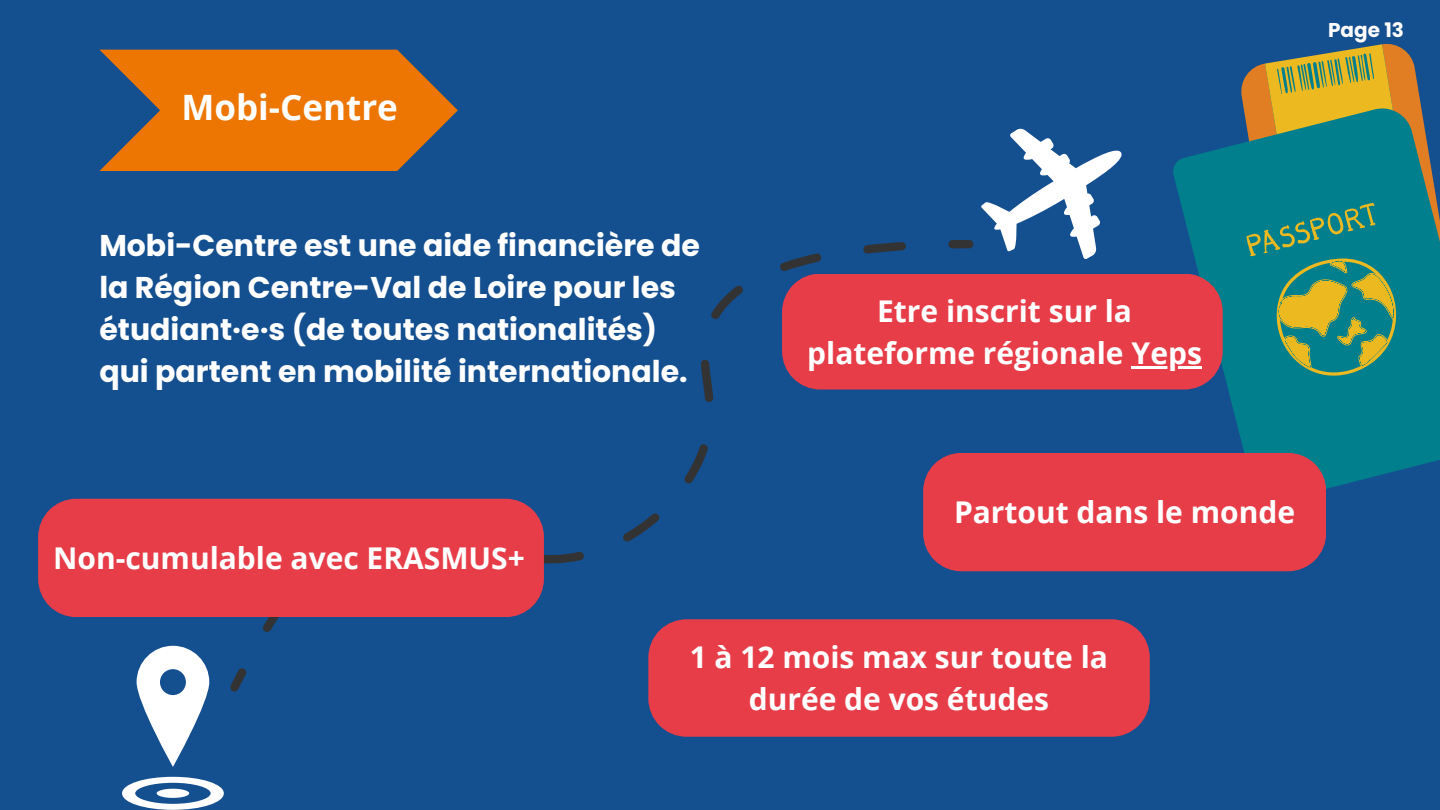
<style>
.page{position:relative;width:1440px;height:810px;background:#144f8f}
.page>*{position:absolute;margin:0;border:0;box-sizing:border-box;transform-origin:0 0}
.t1{font:700 35px "Open Sans";color:#fff}
.t2{font:700 30px/42px "Poppins";color:#fff}
.t3{font:700 30px/42px "Open Sans";color:#fff;text-align:center}
.t4{font:700 20px "Poppins";color:#fffcfc}
</style>
<div class="page">
<svg style="left:122px;top:777px;width:102px;height:33px"></svg>
<svg style="left:137px;top:646px;width:72px;height:121px"></svg>
<svg style="left:230px;top:668px;width:16px;height:24px"></svg>
<svg style="left:263px;top:242px;width:643px;height:390px"></svg>
<svg style="left:948px;top:128px;width:174px;height:131px"></svg>
<svg style="left:1173px;top:144px;width:267px;height:345px;fill:#017f8d"></svg>
<svg style="left:1238px;top:43px;width:202px;height:245px"></svg>
<svg style="left:1239px;top:44px;width:164px;height:335px;background:#468b6d"></svg>
<svg style="left:99px;top:50px;width:359px;height:121px"></svg>
<div style="left:648px;top:619px;width:502px;height:118px;background:#e73d48"></div>
<div style="left:782px;top:274px;width:441px;height:116px;background:#e73d48"></div>
<div style="left:923px;top:453px;width:403px;height:118px;background:#e73d48"></div>
<hr style="left:1132px;top:366px;width:70px;height:3px;background:#fff">
<div style="left:38px;top:499px;width:506px;height:118px;background:#e73d48"></div>
<p class="t1" style="left:181px;top:83px;width:218px">Mobi-Centre</p>
<p class="t2" style="left:99px;top:225px;width:602px">Mobi-Centre est une aide financière de la Région Centre-Val de Loire pour les étudiant·e·s (de toutes nationalités) qui partent en mobilité internationale.</p>
<p class="t3" style="left:807px;top:290px;width:396px">Etre inscrit sur la plateforme régionale Yeps</p>
<p class="t4" style="left:1328px;top:16px;width:77px">Page 13</p>
<p class="t3" style="left:53px;top:537px;width:473px">Non-cumulable avec ERASMUS+</p>
<p class="t3" style="left:954px;top:491px;width:343px">Partout dans le monde</p>
<p class="t3" style="left:690px;top:635px;width:420px">1 à 12 mois max sur toute la durée de vos études</p>
</div>
